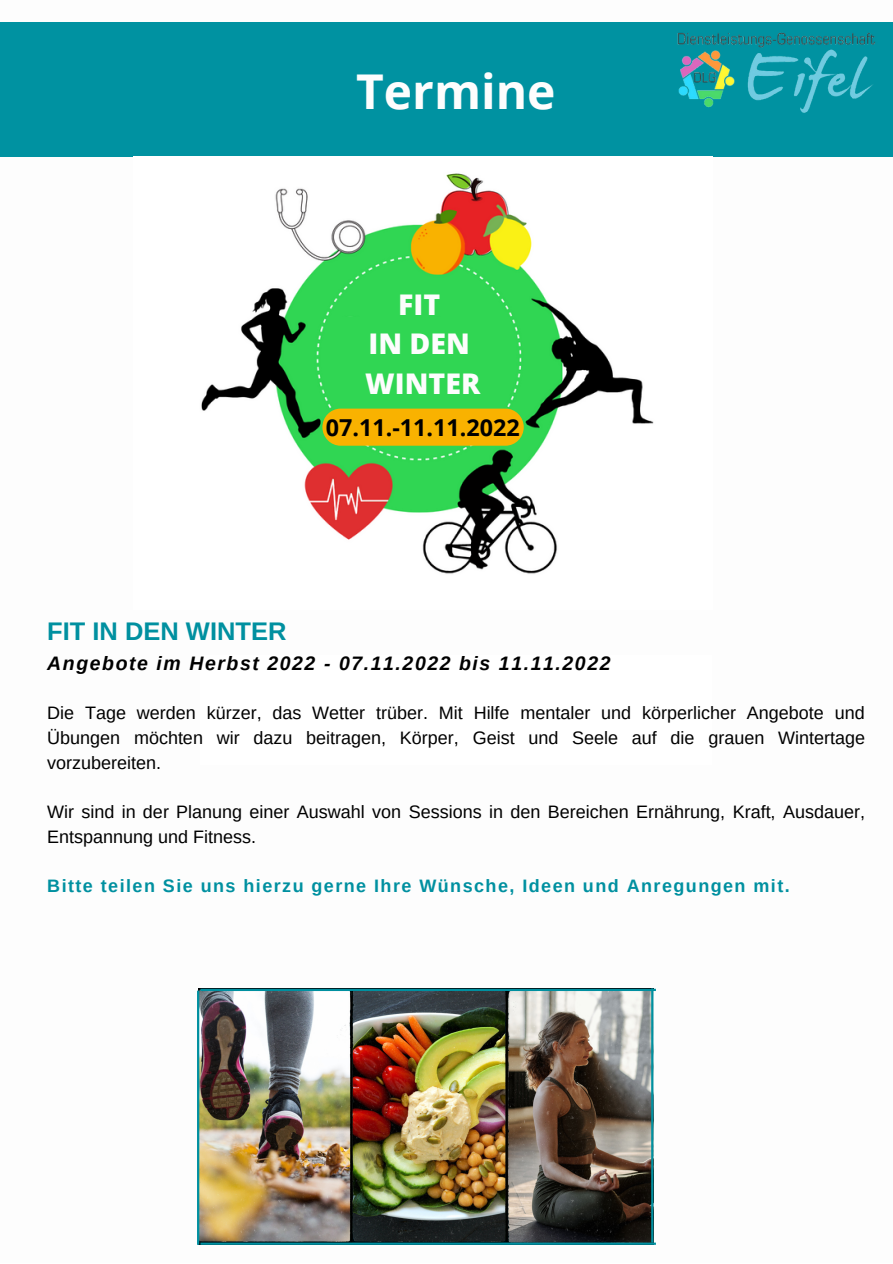
<style>
.page{position:relative;width:893px;height:1264px;background:#fff}
.page>*{position:absolute;margin:0;border:0;box-sizing:border-box;transform-origin:0 0}
.t1{font:700 48px "Open Sans";color:#fdfdfd}
.t2{font:800 28.5px/39.3px "Open Sans";color:#fdfdfd;text-align:center}
.t3{font:700 25.5px "Arimo";color:#0090a0}
.t4{font:700 23.25px "Open Sans";color:#000}
.t5{font:italic 700 19.5px "Arimo";letter-spacing:.08em;color:#000}
.t6{font:18px/24.8px "Arimo";color:#000;text-align:justify}
.t7{font:700 18px "Arimo";letter-spacing:.08em;color:#0090a0}
</style>
<div class="page">
<div style="left:0;top:22px;width:892px;height:135px;background:#0092a1"></div>
<img style="left:677px;top:32px;width:198px;height:81px">
<img style="left:133px;top:156px;width:579px;height:418px">
<div style="left:329px;top:317px;width:181px;height:75px;background:#30d653"></div>
<img style="left:198px;top:988px;width:453px;height:256px">
<hr style="left:200px;top:988px;width:456px;height:3px;background:#0090a0">
<hr style="left:200px;top:1242px;width:456px;height:2px;background:#0090a0">
<hr style="left:197px;top:990px;width:2px;height:254px;background:#0090a0">
<hr style="left:651px;top:988px;width:2px;height:254px;background:#0090a0">
<div style="left:322px;top:408px;width:201px;height:38px;background:#f9b200;border-radius:18px"></div>
<h1 class="t1" style="left:356px;top:58px;width:201px">Termine</h1>
<h2 class="t2" style="left:365px;top:284px;width:116px">FIT<br>IN DEN<br>WINTER</h2>
<p class="t4" style="left:326px;top:411px;width:195px">07.11.-11.11.2022</p>
<h3 class="t3" style="left:47px;top:617px;width:241px">FIT IN DEN WINTER</h3>
<p class="t5" style="left:47px;top:652px;width:564px">Angebote im Herbst 2022 - 07.11.2022 bis 11.11.2022</p>
<p class="t6" style="left:47px;top:700px;width:819px">Die Tage werden kürzer, das Wetter trüber. Mit Hilfe mentaler und körperlicher Angebote und Übungen möchten wir dazu beitragen, Körper, Geist und Seele auf die grauen Wintertage vorzubereiten.</p>
<p class="t6" style="left:47px;top:799px;width:819px">Wir sind in der Planung einer Auswahl von Sessions in den Bereichen Ernährung, Kraft, Ausdauer,<br>Entspannung und Fitness.</p>
<p class="t7" style="left:47px;top:876px;width:744px">Bitte teilen Sie uns hierzu gerne Ihre Wünsche, Ideen und Anregungen mit.</p>
</div>
